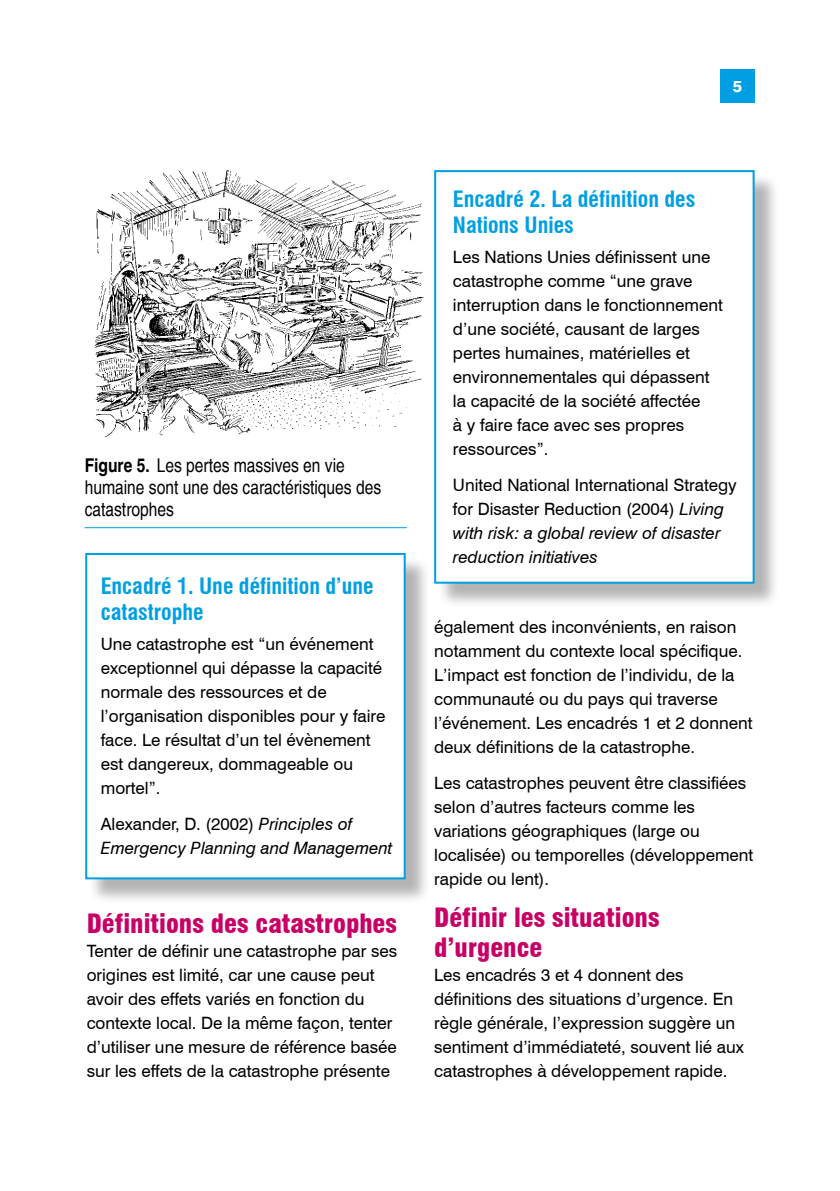
<style>
.page{position:relative;width:840px;height:1191px;background:#fff}
.page>*{position:absolute;margin:0;border:0;box-sizing:border-box;transform-origin:0 0}
.t1{font:900 condensed 26px/30px "Swiss 721 BT";color:#c80065}
.t2{font:700 condensed 22px/26px "Swiss 721 BT";color:#009fe3}
.t3{font:condensed 19px/22px "Helvetica";color:#000}
.t4{font:17px/24px "Swiss 721 BT";color:#000}
.t5{font:italic 17px/24px "Swiss 721 BT";color:#000}
.t6{font:800 16px "Swiss 721 BT";color:#fff}
.s1{font-weight:700}
.s2{font-style:normal}
.s3{font-style:italic}
</style>
<div class="page">
<div style="left:720px;top:69px;width:34px;height:34px;background:#009fe3"></div>
<div style="left:88px;top:556px;width:342px;height:348px;background:#000;opacity:.3"></div>
<div style="left:85px;top:553px;width:320px;height:326px;background:#fff;border:2px solid #009fe3"></div>
<div style="left:437px;top:173px;width:342px;height:435px;background:#000;opacity:.3"></div>
<div style="left:434px;top:170px;width:320px;height:413px;background:#fff;border:2px solid #009fe3"></div>
<img style="left:94px;top:170px;width:330px;height:268px">
<hr style="left:85px;top:527px;width:321px;height:1px;background:#009fe3">
<p class="t6" style="left:732px;top:77px;width:11px">5</p>
<p class="t3" style="left:85px;top:454px;width:298px"><span class="s1">Figure 5.</span> Les pertes massives en vie humaine sont une des caractéristiques des catastrophes</p>
<p class="t2" style="left:101px;top:573px;width:274px">Encadré 1. Une définition d’une catastrophe</p>
<p class="t4" style="left:101px;top:632px;width:286px">Une catastrophe est “un événement exceptionnel qui dépasse la capacité normale des ressources et de l’organisation disponibles pour y faire face. Le résultat d’un tel évènement est dangereux, dommageable ou mortel”.</p>
<p class="t5" style="left:101px;top:812px;width:293px"><span class="s2">Alexander, D. (2002)</span> Principles of<br>Emergency Planning and Management</p>
<h1 class="t1" style="left:87px;top:908px;width:311px">Définitions des catastrophes</h1>
<p class="t4" style="left:87px;top:938px;width:312px">Tenter de définir une catastrophe par ses origines est limité, car une cause peut avoir des effets variés en fonction du contexte local. De la même façon, tenter d’utiliser une mesure de référence basée sur les effets de la catastrophe présente</p>
<p class="t2" style="left:452px;top:186px;width:244px">Encadré 2. La définition des<br>Nations Unies</p>
<p class="t4" style="left:452px;top:245px;width:271px">Les Nations Unies définissent une catastrophe comme “une grave interruption dans le fonctionnement d’une société, causant de larges pertes humaines, matérielles et environnementales qui dépassent la capacité de la société affectée<br>à y faire face avec ses propres ressources”.</p>
<p class="t4" style="left:452px;top:473px;width:285px">United National International Strategy for Disaster Reduction (2004) <span class="s3">Living with risk: a global review of disaster reduction initiatives</span></p>
<p class="t4" style="left:434px;top:614px;width:320px">également des inconvénients, en raison notamment du contexte local spécifique.<br>L’impact est fonction de l’individu, de la communauté ou du pays qui traverse l’événement. Les encadrés 1 et 2 donnent deux définitions de la catastrophe.</p>
<p class="t4" style="left:434px;top:770px;width:320px">Les catastrophes peuvent être classifiées selon d’autres facteurs comme les variations géographiques (large ou localisée) ou temporelles (développement rapide ou lent).</p>
<h1 class="t1" style="left:434px;top:902px;width:227px">Définir les situations d’urgence</h1>
<p class="t4" style="left:434px;top:962px;width:311px">Les encadrés 3 et 4 donnent des définitions des situations d’urgence. En règle générale, l’expression suggère un sentiment d’immédiateté, souvent lié aux catastrophes à développement rapide.</p>
</div>
